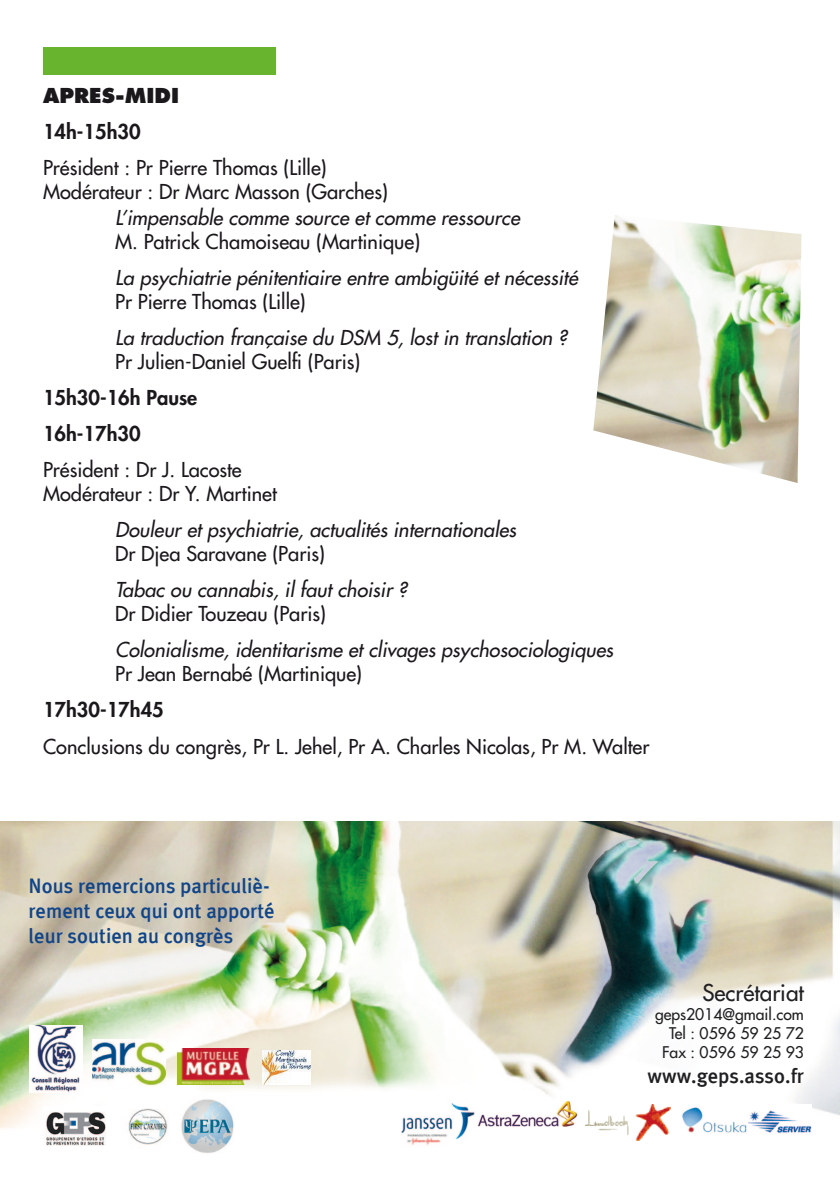
<style>
.page{position:relative;width:840px;height:1191px;background:#fff}
.page>*{position:absolute;margin:0;border:0;box-sizing:border-box;transform-origin:0 0}
.t1{font:500 22.6px "Futura Std";color:#201f21}
.t2{font:500 20.6px/24.6px "Meta Plus";color:#104589}
.t3{font:500 20.6px "Meta Plus";color:#201f21}
.t4{font:500 20px/24px "Futura Std";color:#1b181c}
.t5{font:italic 500 20px "Futura Std";color:#1b181c}
.t6{font:800 20px/36px "Futura Std";color:#1b181c}
.t7{font:800 20px "Futura Std";color:#1b181c}
.t8{font:500 15.6px/18.8px "Futura Std";color:#201f21;text-align:right}
</style>
<div class="page">
<img style="left:593px;top:215px;width:208px;height:268px">
<div style="left:43px;top:47px;width:232px;height:28px;background:#68b42e"></div>
<img style="left:0;top:821px;width:839px;height:308px">
<img style="left:122px;top:1101px;width:51px;height:44px">
<img style="left:745px;top:1104px;width:66px;height:30px">
<img style="left:681px;top:1105px;width:66px;height:28px">
<img style="left:180px;top:1098px;width:55px;height:55px">
<img style="left:585px;top:1104px;width:84px;height:36px">
<img style="left:401px;top:1100px;width:77px;height:45px">
<img style="left:477px;top:1102px;width:100px;height:25px">
<img style="left:29px;top:1025px;width:53px;height:67px">
<img style="left:93px;top:1039px;width:72px;height:48px">
<img style="left:177px;top:1048px;width:73px;height:36px">
<img style="left:263px;top:1051px;width:47px;height:33px">
<img style="left:43px;top:1106px;width:63px;height:39px">
<p class="t7" style="left:43px;top:83px;width:137px">APRES-MIDI</p>
<p class="t6" style="left:43px;top:114px;width:99px">14h-15h30</p>
<p class="t4" style="left:43px;top:156px;width:346px">Président : Pr Pierre Thomas (Lille)<br>Modérateur : Dr Marc Masson (Garches)</p>
<p class="t5" style="left:115px;top:205px;width:406px">L’impensable comme source et comme ressource</p>
<p class="t4" style="left:115px;top:230px;width:306px">M. Patrick Chamoiseau (Martinique)</p>
<p class="t5" style="left:115px;top:265px;width:464px">La psychiatrie pénitentiaire entre ambigüité et nécessité</p>
<p class="t4" style="left:115px;top:290px;width:192px">Pr Pierre Thomas (Lille)</p>
<p class="t5" style="left:115px;top:325px;width:453px">La traduction française du DSM 5, lost in translation ?</p>
<p class="t4" style="left:115px;top:350px;width:247px">Pr Julien-Daniel Guelfi (Paris)</p>
<p class="t6" style="left:43px;top:380px;width:156px">15h30-16h Pause<br>16h-17h30</p>
<p class="t4" style="left:43px;top:458px;width:235px">Président : Dr J. Lacoste<br>Modérateur : Dr Y. Martinet</p>
<p class="t5" style="left:115px;top:517px;width:402px">Douleur et psychiatrie, actualités internationales</p>
<p class="t4" style="left:115px;top:542px;width:211px">Dr Djea Saravane (Paris)</p>
<p class="t5" style="left:115px;top:577px;width:293px">Tabac ou cannabis, il faut choisir ?</p>
<p class="t4" style="left:115px;top:602px;width:212px">Dr Didier Touzeau (Paris)</p>
<p class="t5" style="left:115px;top:637px;width:499px">Colonialisme, identitarisme et clivages psychosociologiques</p>
<p class="t4" style="left:115px;top:662px;width:248px">Pr Jean Bernabé (Martinique)</p>
<p class="t6" style="left:43px;top:692px;width:122px">17h30-17h45</p>
<p class="t4" style="left:43px;top:734px;width:607px">Conclusions du congrès, Pr L. Jehel, Pr A. Charles Nicolas, Pr M. Walter</p>
<p class="t2" style="left:29px;top:874px;width:247px">Nous remercions particuliè&shy;rement ceux qui ont apporté leur soutien au congrès</p>
<p class="t1" style="left:702px;top:979px;width:103px">Secrétariat</p>
<p class="t8" style="left:654px;top:1005px;width:150px">geps2014@gmail.com<br>Tel : 0596 59 25 72<br>Fax : 0596 59 25 93</p>
<p class="t3" style="left:647px;top:1063px;width:158px">www.geps.asso.fr</p>
</div>
